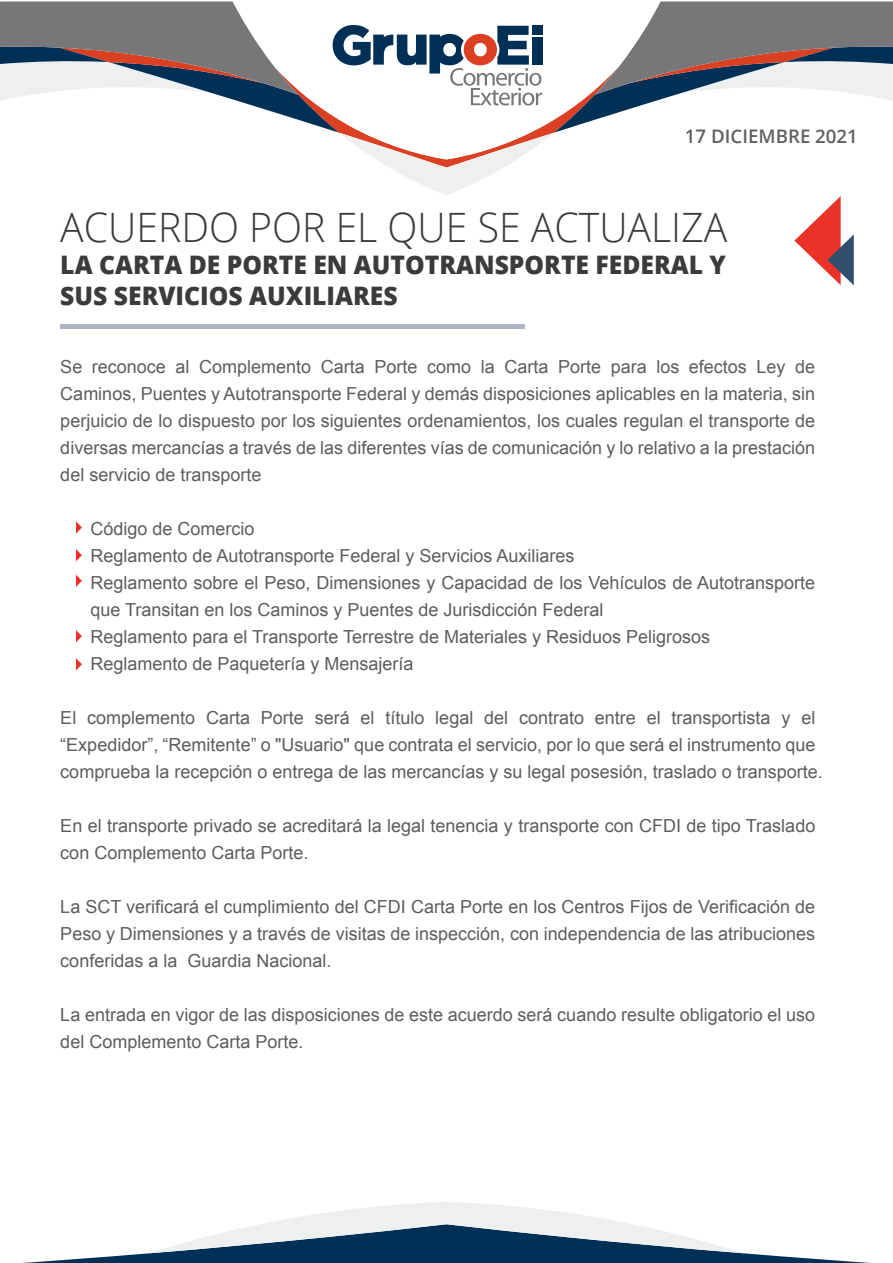
<style>
.page{position:relative;width:893px;height:1263px;background:#fff}
.page>*{position:absolute;margin:0;border:0;box-sizing:border-box;transform-origin:0 0}
.t1{font:300 40.5px "Open Sans";color:#3a3c39}
.t2{font:800 25.5px/31.5px "Open Sans";color:#3a3c39}
.t3{font:600 18.75px "Open Sans";color:#606060}
.t4{font:18px/27px "Arial";color:#5d5d5d}
</style>
<div class="page">
<svg style="left:23px;top:1202px;width:847px;height:61px"></svg>
<svg style="left:0;top:2px;width:893px;height:283px"></svg>
<hr style="left:60px;top:325px;width:465px;height:4px;background:#aeb3c1">
<svg style="left:76px;top:521px;width:6px;height:13px"></svg>
<svg style="left:76px;top:549px;width:6px;height:12px"></svg>
<svg style="left:76px;top:575px;width:6px;height:12px"></svg>
<svg style="left:76px;top:630px;width:6px;height:12px"></svg>
<svg style="left:76px;top:658px;width:6px;height:12px"></svg>
<p class="t3" style="left:685px;top:123px;width:175px">17 DICIEMBRE 2021</p>
<h1 class="t1" style="left:60px;top:200px;width:668px">ACUERDO POR EL QUE SE ACTUALIZA</h1>
<h2 class="t2" style="left:60px;top:247px;width:667px">LA CARTA DE PORTE EN AUTOTRANSPORTE FEDERAL Y<br>SUS SERVICIOS AUXILIARES</h2>
<p class="t4" style="left:60px;top:353px;width:756px;text-align:justify">Se reconoce al Complemento Carta Porte como la Carta Porte para los efectos Ley de Caminos, Puentes y Autotransporte Federal y demás disposiciones aplicables en la materia, sin perjuicio de lo dispuesto por los siguientes ordenamientos, los cuales regulan el transporte de diversas mercancías a través de las diferentes vías de comunicación y lo relativo a la prestación del servicio de transporte</p>
<p class="t4" style="left:90px;top:515px;width:726px">Código de Comercio<br>Reglamento de Autotransporte Federal y Servicios Auxiliares<br>Reglamento sobre el Peso, Dimensiones y Capacidad de los Vehículos de Autotransporte que Transitan en los Caminos y Puentes de Jurisdicción Federal<br>Reglamento para el Transporte Terrestre de Materiales y Residuos Peligrosos<br>Reglamento de Paquetería y Mensajería</p>
<p class="t4" style="left:60px;top:704px;width:764px">El complemento Carta Porte será el título legal del contrato entre el transportista y el “Expedidor”, “Remitente” o "Usuario" que contrata el servicio, por lo que será el instrumento que comprueba la recepción o entrega de las mercancías y su legal posesión, traslado o transporte.</p>
<p class="t4" style="left:60px;top:812px;width:756px">En el transporte privado se acreditará la legal tenencia y transporte con CFDI de tipo Traslado con Complemento Carta Porte.</p>
<p class="t4" style="left:60px;top:893px;width:756px;text-align:justify">La SCT verificará el cumplimiento del CFDI Carta Porte en los Centros Fijos de Verificación de Peso y Dimensiones y a través de visitas de inspección, con independencia de las atribuciones conferidas a la Guardia Nacional.</p>
<p class="t4" style="left:60px;top:1001px;width:756px">La entrada en vigor de las disposiciones de este acuerdo será cuando resulte obligatorio el uso del Complemento Carta Porte.</p>
</div>
